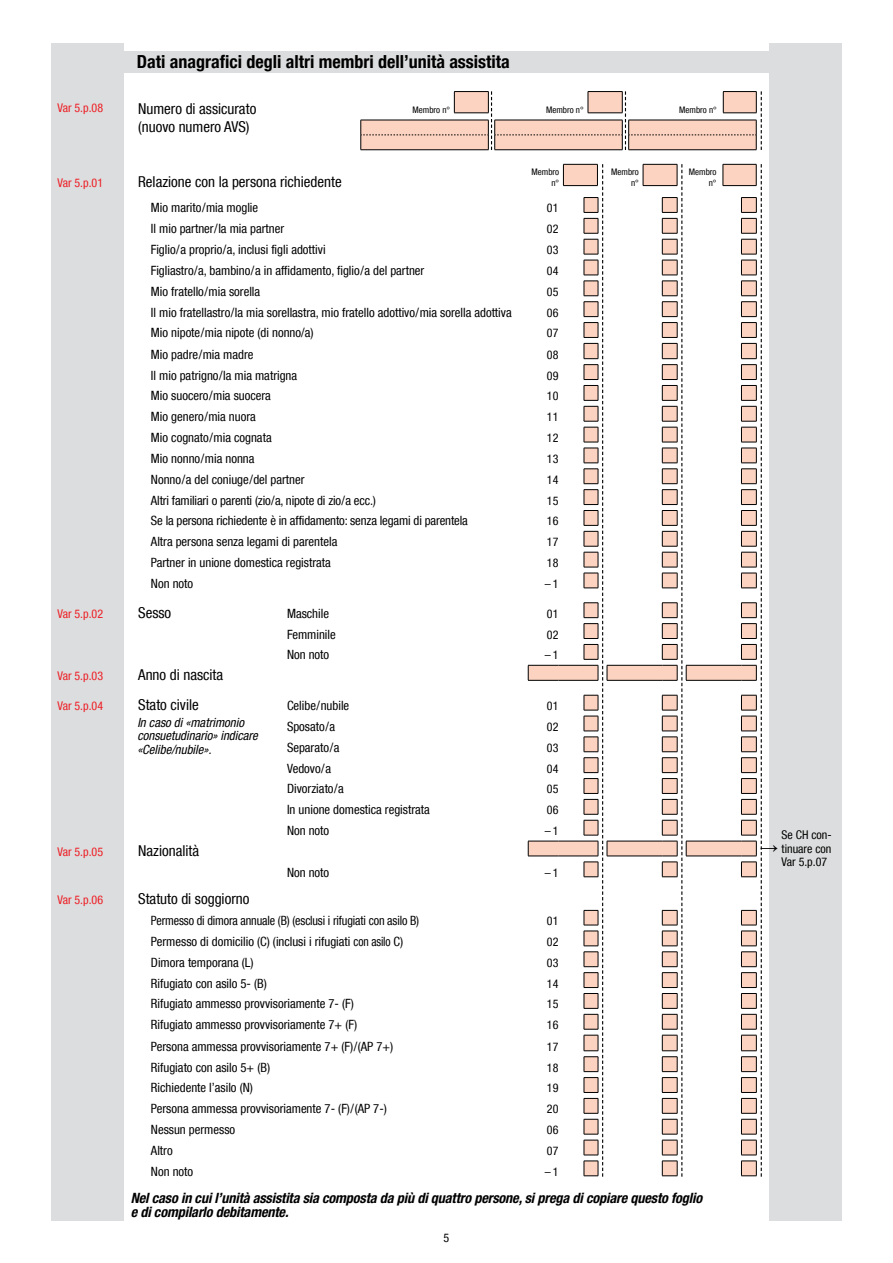
<style>
.page{position:relative;width:893px;height:1263px;background:#fff}
.page>*{position:absolute;margin:0;border:0;box-sizing:border-box;transform-origin:0 0}
.Text_10_12{font:700 condensed 18px "Helvetica Neue LT Com";color:#000}
.text_8_9{font:700 18px "Times New Roman";color:#000}
.Text_10_12-2{font:condensed 15px "Helvetica Neue LT Com";color:#000}
.text_8_9-2{font:italic 700 condensed 14.25px/14.2px "Helvetica Neue LT Com";letter-spacing:-.01em;color:#000}
.text_8_9-3{font:condensed 12.75px "Helvetica Neue LT Com";color:#000}
.text_8_9-4{font:italic condensed 12.75px/13.5px "Helvetica Neue LT Com";color:#000}
.text_8_9-5{font:condensed 12.75px "Helvetica Neue LT Com";color:#000;scale:.95 1}
.text_8_9-6{font:condensed 12px/13.5px "Helvetica Neue LT Com";color:#000;text-align:justify}
.text_8_9-7{font:condensed 12px "Helvetica Neue LT Com";color:#ed1d24}
.text_8_9-8{font:condensed 9px/10.5px "Helvetica Neue LT Com";color:#000;text-align:right}
</style>
<div class="page">
<div style="left:51px;top:43px;width:72px;height:1177px;background:#dcddde"></div>
<div style="left:770px;top:43px;width:72px;height:1177px;background:#dcddde"></div>
<svg style="left:528px;top:842px;width:1px;height:14px"></svg>
<hr style="left:528px;top:841px;width:30px;height:1px;background:#000">
<hr style="left:528px;top:665px;width:30px;height:1px;background:#000">
<svg style="left:528px;top:665px;width:1px;height:15px"></svg>
<hr style="left:528px;top:680px;width:30px;height:1px;background:#000">
<hr style="left:528px;top:856px;width:30px;height:1px;background:#000">
<svg style="left:558px;top:164px;width:204px;height:1013px"></svg>
<div style="left:118px;top:51px;width:661px;height:21px;background:#dcddde"></div>
<svg style="left:360px;top:91px;width:402px;height:59px"></svg>
<p class="Text_10_12" style="left:137px;top:51px;width:374px">Dati anagrafici degli altri membri dell’unità assistita</p>
<p class="text_8_9-7" style="left:57px;top:101px;width:47px">Var 5.p.08</p>
<p class="Text_10_12-2" style="left:138px;top:100px;width:120px">Numero di assicurato</p>
<p class="text_8_9-8" style="left:412px;top:104px;width:39px">Membro n°</p>
<p class="text_8_9-8" style="left:546px;top:104px;width:39px">Membro n°</p>
<p class="text_8_9-8" style="left:679px;top:104px;width:39px">Membro n°</p>
<p class="Text_10_12-2" style="left:138px;top:118px;width:113px">(nuovo numero AVS)</p>
<p class="text_8_9-8" style="left:531px;top:167px;width:29px">Membro n°</p>
<p class="text_8_9-8" style="left:611px;top:167px;width:29px">Membro n°</p>
<p class="text_8_9-8" style="left:689px;top:167px;width:29px">Membro n°</p>
<p class="text_8_9-7" style="left:57px;top:176px;width:47px">Var 5.p.01</p>
<p class="Text_10_12-2" style="left:138px;top:173px;width:205px">Relazione con la persona richiedente</p>
<p class="text_8_9-3" style="left:151px;top:200px;width:109px">Mio marito/mia moglie</p>
<p class="text_8_9-6" style="left:547px;top:201px;width:13px">01</p>
<p class="text_8_9-3" style="left:151px;top:221px;width:135px">Il mio partner/la mia partner</p>
<p class="text_8_9-6" style="left:547px;top:222px;width:13px">02</p>
<p class="text_8_9-3" style="left:151px;top:242px;width:176px">Figlio/a proprio/a, inclusi figli adottivi</p>
<p class="text_8_9-6" style="left:547px;top:243px;width:13px">03</p>
<p class="text_8_9-3" style="left:151px;top:263px;width:275px">Figliastro/a, bambino/a in affidamento, figlio/a del partner</p>
<p class="text_8_9-6" style="left:547px;top:264px;width:13px">04</p>
<p class="text_8_9-3" style="left:151px;top:284px;width:111px">Mio fratello/mia sorella</p>
<p class="text_8_9-6" style="left:547px;top:285px;width:13px">05</p>
<p class="text_8_9-3" style="left:151px;top:305px;width:362px">Il mio fratellastro/la mia sorellastra, mio fratello adottivo/mia sorella adottiva</p>
<p class="text_8_9-6" style="left:547px;top:305px;width:13px">06</p>
<p class="text_8_9-3" style="left:151px;top:325px;width:164px">Mio nipote/mia nipote (di nonno/a)</p>
<p class="text_8_9-6" style="left:547px;top:326px;width:13px">07</p>
<p class="text_8_9-3" style="left:151px;top:347px;width:104px">Mio padre/mia madre</p>
<p class="text_8_9-6" style="left:547px;top:348px;width:13px">08</p>
<p class="text_8_9-3" style="left:151px;top:367px;width:148px">Il mio patrigno/la mia matrigna</p>
<p class="text_8_9-6" style="left:547px;top:368px;width:13px">09</p>
<p class="text_8_9-3" style="left:151px;top:388px;width:122px">Mio suocero/mia suocera</p>
<p class="text_8_9-6" style="left:547px;top:389px;width:13px">10</p>
<p class="text_8_9-3" style="left:151px;top:409px;width:106px">Mio genero/mia nuora</p>
<p class="text_8_9-6" style="left:547px;top:410px;width:13px">11</p>
<p class="text_8_9-3" style="left:151px;top:430px;width:122px">Mio cognato/mia cognata</p>
<p class="text_8_9-6" style="left:547px;top:431px;width:13px">12</p>
<p class="text_8_9-3" style="left:151px;top:451px;width:105px">Mio nonno/mia nonna</p>
<p class="text_8_9-6" style="left:547px;top:452px;width:13px">13</p>
<p class="text_8_9-3" style="left:151px;top:472px;width:155px">Nonno/a del coniuge/del partner</p>
<p class="text_8_9-6" style="left:547px;top:473px;width:13px">14</p>
<p class="text_8_9-3" style="left:151px;top:492px;width:227px">Altri familiari o parenti (zio/a, nipote di zio/a ecc.)</p>
<p class="text_8_9-6" style="left:547px;top:493px;width:13px">15</p>
<p class="text_8_9-3" style="left:151px;top:513px;width:318px">Se la persona richiedente è in affidamento: senza legami di parentela</p>
<p class="text_8_9-6" style="left:547px;top:514px;width:13px">16</p>
<p class="text_8_9-3" style="left:151px;top:534px;width:188px">Altra persona senza legami di parentela</p>
<p class="text_8_9-6" style="left:547px;top:535px;width:13px">17</p>
<p class="text_8_9-3" style="left:151px;top:555px;width:181px">Partner in unione domestica registrata</p>
<p class="text_8_9-6" style="left:547px;top:556px;width:13px">18</p>
<p class="text_8_9-3" style="left:151px;top:576px;width:44px">Non noto</p>
<p class="text_8_9-6" style="left:545px;top:577px;width:15px">–1</p>
<p class="text_8_9-7" style="left:57px;top:606px;width:47px">Var 5.p.02</p>
<p class="Text_10_12-2" style="left:138px;top:603px;width:35px">Sesso</p>
<p class="text_8_9-3" style="left:287px;top:606px;width:44px">Maschile</p>
<p class="text_8_9-6" style="left:547px;top:606px;width:13px">01</p>
<p class="text_8_9-3" style="left:287px;top:626px;width:50px">Femminile</p>
<p class="text_8_9-6" style="left:547px;top:627px;width:13px">02</p>
<p class="text_8_9-3" style="left:287px;top:647px;width:44px">Non noto</p>
<p class="text_8_9-6" style="left:545px;top:648px;width:15px">–1</p>
<p class="text_8_9-7" style="left:57px;top:669px;width:47px">Var 5.p.03</p>
<p class="Text_10_12-2" style="left:138px;top:666px;width:86px">Anno di nascita</p>
<p class="text_8_9-7" style="left:57px;top:699px;width:47px">Var 5.p.04</p>
<p class="Text_10_12-2" style="left:138px;top:696px;width:62px">Stato civile</p>
<p class="text_8_9-3" style="left:287px;top:698px;width:64px">Celibe/nubile</p>
<p class="text_8_9-6" style="left:547px;top:699px;width:13px">01</p>
<p class="text_8_9-3" style="left:287px;top:719px;width:50px">Sposato/a</p>
<p class="text_8_9-6" style="left:547px;top:720px;width:13px">02</p>
<p class="text_8_9-3" style="left:287px;top:740px;width:54px">Separato/a</p>
<p class="text_8_9-6" style="left:547px;top:741px;width:13px">03</p>
<p class="text_8_9-3" style="left:287px;top:760px;width:46px">Vedovo/a</p>
<p class="text_8_9-6" style="left:547px;top:761px;width:13px">04</p>
<p class="text_8_9-3" style="left:287px;top:781px;width:58px">Divorziato/a</p>
<p class="text_8_9-6" style="left:547px;top:782px;width:13px">05</p>
<p class="text_8_9-3" style="left:287px;top:802px;width:144px">In unione domestica registrata</p>
<p class="text_8_9-6" style="left:547px;top:803px;width:13px">06</p>
<p class="text_8_9-3" style="left:287px;top:823px;width:44px">Non noto</p>
<p class="text_8_9-6" style="left:545px;top:824px;width:15px">–1</p>
<p class="text_8_9-7" style="left:57px;top:845px;width:47px">Var 5.p.05</p>
<p class="Text_10_12-2" style="left:138px;top:842px;width:62px">Nazionalità</p>
<p class="text_8_9-3" style="left:287px;top:865px;width:44px">Non noto</p>
<p class="text_8_9-6" style="left:545px;top:866px;width:15px">–1</p>
<p class="text_8_9-7" style="left:57px;top:893px;width:47px">Var 5.p.06</p>
<p class="Text_10_12-2" style="left:138px;top:890px;width:113px">Statuto di soggiorno</p>
<p class="text_8_9-5" style="left:151px;top:913px;width:284px">Permesso di dimora annuale (B) (esclusi i rifugiati con asilo B)</p>
<p class="text_8_9-6" style="left:547px;top:914px;width:13px">01</p>
<p class="text_8_9-3" style="left:151px;top:934px;width:254px">Permesso di domicilio (C) (inclusi i rifugiati con asilo C)</p>
<p class="text_8_9-6" style="left:547px;top:935px;width:13px">02</p>
<p class="text_8_9-3" style="left:151px;top:955px;width:104px">Dimora temporana (L)</p>
<p class="text_8_9-6" style="left:547px;top:955px;width:13px">03</p>
<p class="text_8_9-3" style="left:151px;top:975px;width:117px">Rifugiato con asilo 5- (B)</p>
<p class="text_8_9-6" style="left:547px;top:976px;width:13px">14</p>
<p class="text_8_9-3" style="left:151px;top:996px;width:205px">Rifugiato ammesso provvisoriamente 7- (F)</p>
<p class="text_8_9-6" style="left:547px;top:997px;width:13px">15</p>
<p class="text_8_9-3" style="left:151px;top:1017px;width:208px">Rifugiato ammesso provvisoriamente 7+ (F)</p>
<p class="text_8_9-6" style="left:547px;top:1018px;width:13px">16</p>
<p class="text_8_9-3" style="left:151px;top:1039px;width:244px">Persona ammessa provvisoriamente 7+ (F)/(AP 7+)</p>
<p class="text_8_9-6" style="left:547px;top:1040px;width:13px">17</p>
<p class="text_8_9-3" style="left:151px;top:1059px;width:121px">Rifugiato con asilo 5+ (B)</p>
<p class="text_8_9-6" style="left:547px;top:1060px;width:13px">18</p>
<p class="text_8_9-3" style="left:151px;top:1080px;width:103px">Richiedente l’asilo (N)</p>
<p class="text_8_9-6" style="left:547px;top:1081px;width:13px">19</p>
<p class="text_8_9-3" style="left:151px;top:1101px;width:238px">Persona ammessa provvisoriamente 7- (F)/(AP 7-)</p>
<p class="text_8_9-6" style="left:547px;top:1102px;width:13px">20</p>
<p class="text_8_9-3" style="left:151px;top:1122px;width:86px">Nessun permesso</p>
<p class="text_8_9-6" style="left:547px;top:1123px;width:13px">06</p>
<p class="text_8_9-3" style="left:151px;top:1143px;width:23px">Altro</p>
<p class="text_8_9-6" style="left:547px;top:1144px;width:13px">07</p>
<p class="text_8_9-3" style="left:151px;top:1164px;width:44px">Non noto</p>
<p class="text_8_9-6" style="left:545px;top:1165px;width:15px">–1</p>
<p class="text_8_9-4" style="left:137px;top:715px;width:122px">In caso di «matrimonio consuetudinario» indicare «Celibe/nubile».</p>
<p class="text_8_9-2" style="left:131px;top:1191px;width:573px">Nel caso in cui l’unità assistita sia composta da più di quattro persone, si prega di copiare questo foglio e di compilarlo debitamente.</p>
<p class="text_8_9-6" style="left:444px;top:1231px;width:7px">5</p>
<p class="text_8_9-6" style="left:782px;top:828px;width:51px">Se CH con&shy;tinuare con Var 5.p.07</p>
<p class="text_8_9" style="left:760px;top:834px;width:20px">→</p>
</div>
